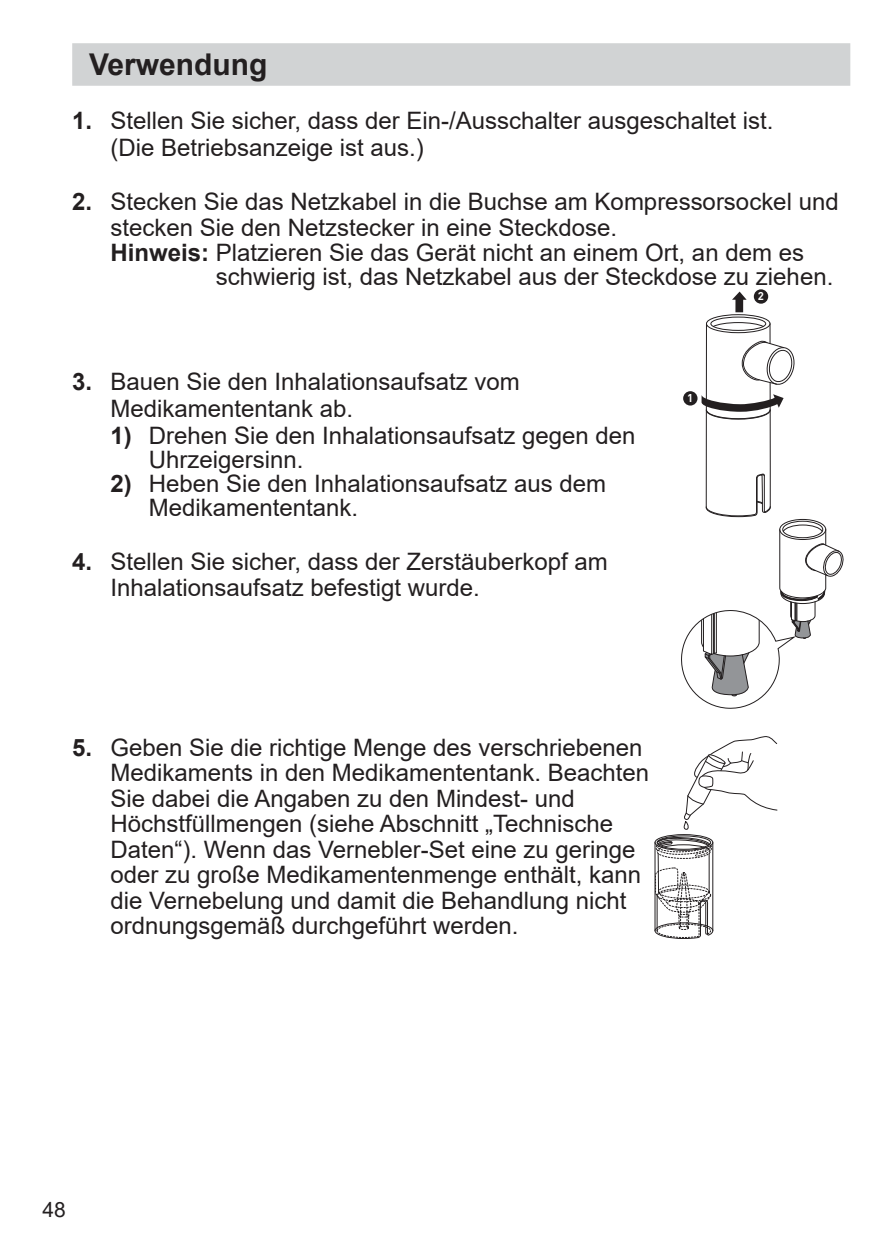
<style>
.page{position:relative;width:894px;height:1260px;background:#fff}
.page>*{position:absolute;margin:0;border:0;box-sizing:border-box;transform-origin:0 0}
.t1{font:700 30px "Arial";color:#231f20}
.t2{font:24px/25.5px "Arial";color:#231f20}
.t3{font:21px "Arial";color:#231f20}
.t4{font:700 11.4px "DINCE";color:#fff}
.s1{font-weight:700}
</style>
<div class="page">
<div style="left:72px;top:43px;width:778px;height:43px;background:#d1d3d4"></div>
<div style="left:706px;top:314px;width:64px;height:19px;border:1px solid #231f20;border-radius:50%"></div>
<div style="left:711px;top:317px;width:55px;height:14px;border:1px solid #231f20;border-radius:50%"></div>
<svg style="left:732px;top:292px;width:15px;height:20px"></svg>
<svg style="left:702px;top:322px;width:93px;height:195px"></svg>
<div style="left:754px;top:289px;width:14px;height:15px;background:#231f20;border-radius:50%"></div>
<div style="left:683px;top:391px;width:15px;height:15px;background:#231f20;border-radius:50%"></div>
<div style="left:780px;top:519px;width:46px;height:21px;border:1px solid #231f20;border-radius:50%"></div>
<div style="left:783px;top:521px;width:40px;height:17px;border:1px solid #231f20;border-radius:50%"></div>
<svg style="left:681px;top:525px;width:163px;height:183px"></svg>
<svg style="left:683px;top:736px;width:94px;height:93px"></svg>
<div style="left:655px;top:834px;width:58px;height:17px;border:1px solid #231f20;border-radius:50%"></div>
<div style="left:657px;top:836px;width:54px;height:13px;border:1px solid #231f20;border-radius:50%"></div>
<svg style="left:655px;top:837px;width:58px;height:102px"></svg>
<p class="t1" style="left:89px;top:48px;width:180px">Verwendung</p>
<p class="t2" style="left:110px;top:107px;width:664px;line-height:27px;text-indent:-38px"><span class="s1">1.</span> Stellen Sie sicher, dass der Ein-/Ausschalter ausgeschaltet ist. (Die Betriebsanzeige ist aus.)</p>
<p class="t2" style="left:72px;top:189px;width:768px"><span class="s1">2.</span> Stecken Sie das Netzkabel in die Buchse am Kompressorsockel und</p>
<p class="t2" style="left:110px;top:214px;width:508px">stecken Sie den Netzstecker in eine Steckdose.</p>
<p class="t2" style="left:110px;top:240px;width:695px"><span class="s1">Hinweis:</span> Platzieren Sie das Gerät nicht an einem Ort, an dem es</p>
<p class="t2" style="left:216px;top:264px;width:619px">schwierig ist, das Netzkabel aus der Steckdose zu ziehen.</p>
<p class="t2" style="left:110px;top:368px;width:411px;line-height:27px;text-indent:-38px"><span class="s1">3.</span> Bauen Sie den Inhalationsaufsatz vom<br>Medikamententank ab.</p>
<p class="t2" style="left:149px;top:424px;width:488px;line-height:24px;text-indent:-38px"><span class="s1">1)</span> Drehen Sie den Inhalationsaufsatz gegen den<br>Uhrzeigersinn.</p>
<p class="t2" style="left:149px;top:472px;width:459px;line-height:24px;text-indent:-38px"><span class="s1">2)</span> Heben Sie den Inhalationsaufsatz aus dem<br>Medikamententank.</p>
<p class="t2" style="left:110px;top:549px;width:499px;text-indent:-38px"><span class="s1">4.</span> Stellen Sie sicher, dass der Zerstäuberkopf am<br>Inhalationsaufsatz befestigt wurde.</p>
<p class="t4" style="left:687px;top:390px;width:8px">1</p>
<p class="t2" style="left:110px;top:735px;width:540px;text-indent:-38px"><span class="s1">5.</span> Geben Sie die richtige Menge des verschriebenen Medikaments in den Medikamententank. Beachten Sie dabei die Angaben zu den Mindest- und Höchstfüllmengen (siehe Abschnitt „Technische Daten“). Wenn das Vernebler-Set eine zu geringe oder zu große Medikamentenmenge enthält, kann die Vernebelung und damit die Behandlung nicht ordnungsgemäß durchgeführt werden.</p>
<p class="t4" style="left:758px;top:289px;width:8px">2</p>
<p class="t3" style="left:42px;top:1198px;width:25px">48</p>
</div>
